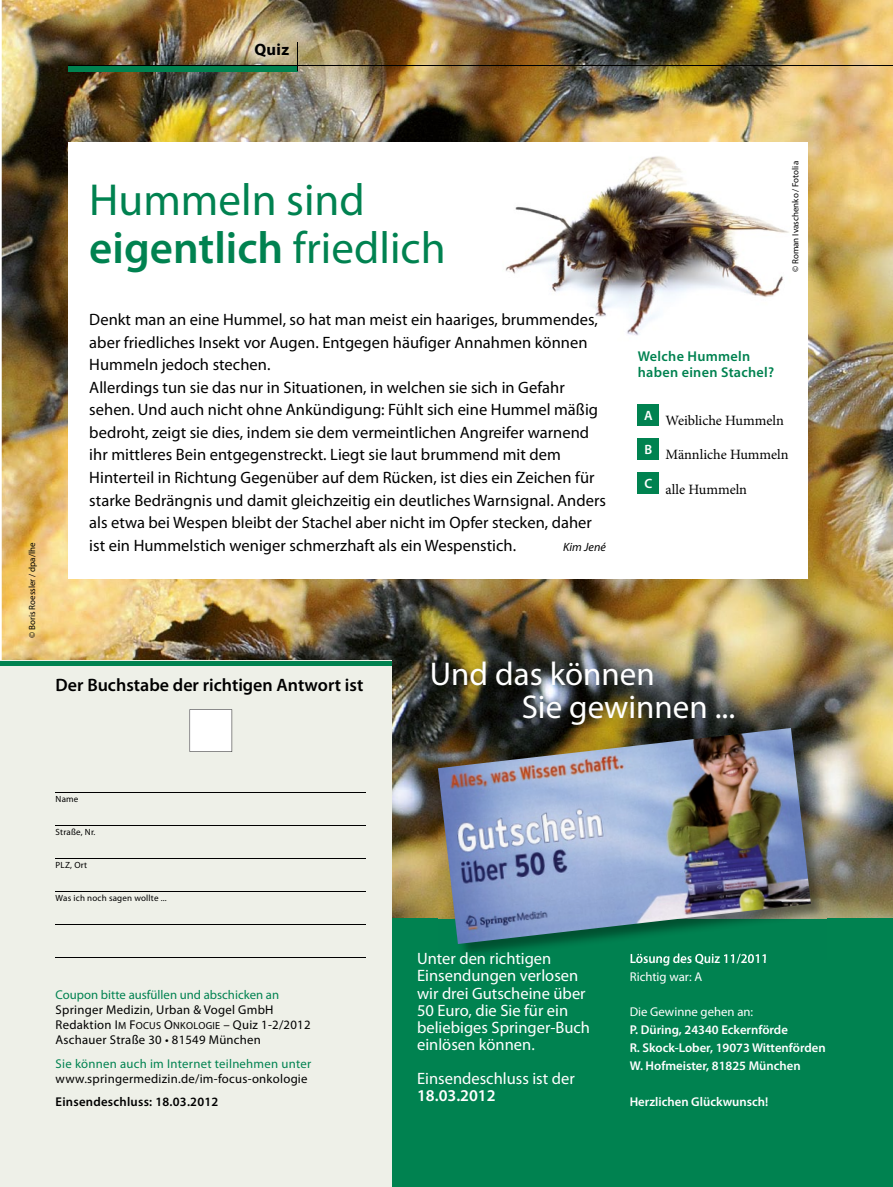
<style>
.page{position:relative;width:893px;height:1187px;background:#fff}
.page>*{position:absolute;margin:0;border:0;box-sizing:border-box;transform-origin:0 0}
.t1{font:45px/48px "Myriad Pro";color:#008250}
.t2{font:33px/33px "Myriad Pro";color:#fff}
.t3{font:600 18px "Myriad Pro";color:#000}
.t4{font:16.5px/22.5px "Myriad Pro";color:#000}
.t5{font:16.5px/17px "Myriad Pro";color:#fff}
.t6{font:600 16.5px "Myriad Pro";color:#fff}
.t7{font:700 16.5px "Myriad Pro";color:#000}
.t8{font:14.25px "Minion Pro";color:#000}
.t9{font:600 14.25px/16.5px "Myriad Pro";letter-spacing:.02em;color:#008250}
.t10{font:12.75px/15px "Myriad Pro";letter-spacing:.02em;color:#000}
.t11{font:600 12.75px/18px "Myriad Pro";color:#fff}
.t12{font:12.75px "Myriad Pro";letter-spacing:.015em;color:#008250}
.t13{font:12.75px "Myriad Pro";color:#fff}
.t14{font:600 12.75px "Myriad Pro";letter-spacing:.02em;color:#000}
.t15{font:italic 12px "Myriad Pro";color:#000}
.t16{font:9px "Myriad Pro";letter-spacing:.005em;color:#000}
.s1{font-weight:600}
.s2{font-family:"Myriad Pro Regular SC800"}
.s3{font-family:"Myriad Pro Regular SC800";font-size:10.2px}
</style>
<div class="page">
<img style="left:1px;top:0;width:892px;height:918px">
<div style="left:68px;top:142px;width:740px;height:436px;background:#fff"></div>
<div style="left:392px;top:918px;width:501px;height:268px;background:#008250"></div>
<div style="left:0;top:660px;width:392px;height:526px;background:#eef0e8"></div>
<hr style="left:56px;top:792px;width:310px;height:1px;background:#000">
<hr style="left:56px;top:825px;width:310px;height:1px;background:#000">
<hr style="left:56px;top:858px;width:310px;height:1px;background:#000">
<hr style="left:56px;top:891px;width:310px;height:1px;background:#000">
<hr style="left:56px;top:924px;width:310px;height:1px;background:#000">
<hr style="left:56px;top:957px;width:310px;height:1px;background:#000">
<svg style="left:190px;top:709px;width:42px;height:42px;background:#f9f9f9"></svg>
<div style="left:0;top:660px;width:392px;height:5px;background:#008250"></div>
<img style="left:457px;top:728px;width:369px;height:231px">
<img style="left:631px;top:953px;width:135px;height:6px">
<img style="left:438px;top:728px;width:373px;height:215px">
<div style="left:68px;top:66px;width:230px;height:5px;background:#008250"></div>
<hr style="left:68px;top:66px;width:825px;height:1px;background:#000">
<svg style="left:297px;top:43px;width:1px;height:28px"></svg>
<img style="left:505px;top:156px;width:284px;height:180px">
<div style="left:638px;top:404px;width:21px;height:21px;background:#008250"></div>
<div style="left:638px;top:438px;width:21px;height:21px;background:#008250"></div>
<div style="left:638px;top:472px;width:21px;height:21px;background:#008250"></div>
<p class="t7" style="left:254px;top:39px;width:36px">Quiz</p>
<p class="t16" style="left:27px;top:638px;width:97px;rotate:-90deg">© Boris Roessler / dpa/lhe</p>
<h1 class="t1" style="left:89px;top:175px;width:358px">Hummeln sind <span class="s1">eigentlich</span> friedlich</h1>
<p class="t4" style="left:89px;top:308px;width:518px">Denkt man an eine Hummel, so hat man meist ein haariges, brummendes, aber friedliches Insekt vor Augen. Entgegen häufiger Annahmen können Hummeln jedoch stechen.<br>Allerdings tun sie das nur in Situationen, in welchen sie sich in Gefahr sehen. Und auch nicht ohne Ankündigung: Fühlt sich eine Hummel mäßig bedroht, zeigt sie dies, indem sie dem vermeintlichen Angreifer warnend ihr mittleres Bein entgegenstreckt. Liegt sie laut brummend mit dem Hinterteil in Richtung Gegenüber auf dem Rücken, ist dies ein Zeichen für starke Bedrängnis und damit gleichzeitig ein deutliches Warnsignal. Anders als etwa bei Wespen bleibt der Stachel aber nicht im Opfer stecken, daher ist ein Hummelstich weniger schmerzhaft als ein Wespenstich.</p>
<p class="t15" style="left:563px;top:539px;width:44px">Kim Jené</p>
<p class="t16" style="left:790px;top:272px;width:113px;rotate:-90deg">© Roman Ivaschenko / Fotolia</p>
<p class="t9" style="left:638px;top:347px;width:138px">Welche Hummeln haben einen Stachel?</p>
<p class="t8" style="left:644px;top:411px;width:141px"><sup>A</sup> Weibliche Hummeln</p>
<p class="t8" style="left:645px;top:445px;width:146px"><sup>B</sup> Männliche Hummeln</p>
<p class="t8" style="left:644px;top:479px;width:104px"><sup>C</sup> alle Hummeln</p>
<p class="t3" style="left:56px;top:673px;width:309px">Der Buchstabe der richtigen Antwort ist</p>
<h2 class="t2" style="left:522px;top:656px;width:215px;text-indent:-92px">Und das können<br>Sie gewinnen ...</h2>
<p class="t16" style="left:56px;top:793px;width:24px">Name</p>
<p class="t16" style="left:56px;top:826px;width:41px">Straße, Nr.</p>
<p class="t16" style="left:56px;top:859px;width:33px">PLZ, Ort</p>
<p class="t16" style="left:56px;top:892px;width:113px">Was ich noch sagen wollte ...</p>
<p class="t12" style="left:56px;top:986px;width:225px">Coupon bitte ausfüllen und abschicken an</p>
<p class="t10" style="left:56px;top:1001px;width:256px">Springer Medizin, Urban &amp; Vogel GmbH<br>Redaktion <span class="s2">I</span><span class="s3">M</span> <span class="s2">F</span><span class="s3">OCUS</span> <span class="s2">O</span><span class="s3">NKOLOGIE</span> – Quiz 1-2/2012<br>Aschauer Straße 30 • 81549 München</p>
<p class="t12" style="left:56px;top:1055px;width:257px">Sie können auch im Internet teilnehmen unter</p>
<p class="t10" style="left:56px;top:1070px;width:253px">www.springermedizin.de/im-focus-onkologie</p>
<p class="t14" style="left:56px;top:1093px;width:164px">Einsendeschluss: 18.03.2012</p>
<p class="t5" style="left:417px;top:950px;width:174px">Unter den richtigen<br>Einsendungen verlosen wir drei Gutscheine über<br>50 Euro, die Sie für ein beliebiges Springer-Buch einlösen können.</p>
<p class="t5" style="left:417px;top:1069px;width:159px">Einsendeschluss ist der</p>
<p class="t6" style="left:417px;top:1084px;width:80px">18.03.2012</p>
<p class="t11" style="left:630px;top:948px;width:140px">Lösung des Quiz 11/2011</p>
<p class="t13" style="left:630px;top:968px;width:74px">Richtig war: A</p>
<p class="t13" style="left:630px;top:1004px;width:125px">Die Gewinne gehen an:</p>
<p class="t11" style="left:630px;top:1020px;width:198px">P. Düring, 24340 Eckernförde<br>R. Skock-Lober, 19073 Wittenförden<br>W. Hofmeister, 81825 München</p>
<p class="t11" style="left:630px;top:1092px;width:140px">Herzlichen Glückwunsch!</p>
</div>
